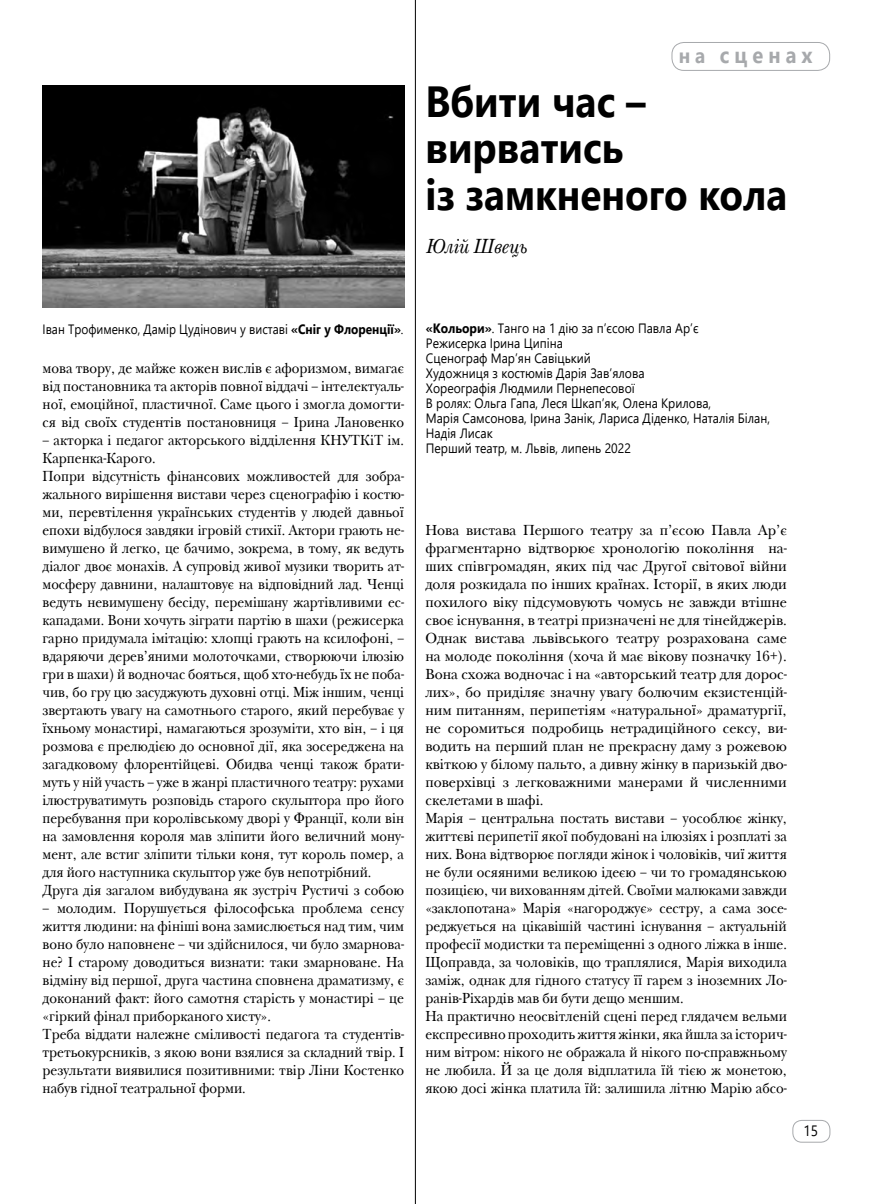
<style>
.page{position:relative;width:872px;height:1204px;background:#fff}
.page>*{position:absolute;margin:0;border:0;box-sizing:border-box;transform-origin:0 0}
.t1{font:700 43.5px/46.5px "Segoe UI";color:#000;scale:.9 1}
.t2{font:700 22.5px "Segoe UI";letter-spacing:.25em;color:#a7a9ac;scale:.89 1}
.t3{font:italic 21px "New Baskerville CTT";color:#000;scale:.9 1}
.t4{font:15px/18px "New Baskerville CTT";color:#000;scale:.9 1}
.t5{font:15px/18px "New Baskerville CTT";color:#000;scale:.94 1}
.t6{font:15px "Segoe UI";color:#000;scale:.9 1}
.t7{font:13.5px/15px "Segoe UI";color:#000;scale:.9 1}
.t8{font:13.5px "Segoe UI";color:#000;scale:.88 1}
.s1{font-size:21px}
.s2{font-weight:700}
</style>
<div class="page">
<div style="left:792px;top:1119px;width:38px;height:23px;border:1px solid #a7a9ac;border-radius:9px"></div>
<div style="left:671px;top:42px;width:159px;height:29px;border:1px solid #a7a9ac;border-radius:12px"></div>
<img style="left:43px;top:85px;width:361px;height:223px">
<hr style="left:415px;top:0;width:1px;height:1203px;background:#000">
<h2 class="t2" style="left:678px;top:34px;width:152px"><span class="s1">на</span> сценах</h2>
<h1 class="t1" style="left:425px;top:75px;width:404px">Вбити час – вирватись<br>із замкненого кола</h1>
<h3 class="t3" style="left:425px;top:234px;width:114px">Юлій Швець</h3>
<p class="t8" style="left:43px;top:317px;width:412px">Іван Трофименко, Дамір Цудінович у виставі <span class="s2">«Сніг у Флоренції»</span>.</p>
<p class="t4" style="left:43px;top:359px;width:403px;text-align:justify">мова твору, де майже кожен вислів є афоризмом, вимагає від постановника та акторів повної віддачі – інтелектуаль&shy;ної, емоційної, пластичної. Саме цього і змогла домогти&shy;ся від своїх студентів постановниця – Ірина Лановенко</p>
<p class="t4" style="left:43px;top:431px;width:403px">– акторка і педагог акторського відділення КНУТКіТ ім.<br>Карпенка-Карого.<br>Попри відсутність фінансових можливостей для зобра&shy;жального вирішення вистави через сценографію і костю&shy;ми, перевтілення українських студентів у людей давньої епохи відбулося завдяки ігровій стихії. Актори грають не&shy;вимушено й легко, це бачимо, зокрема, в тому, як ведуть діалог двоє монахів. А супровід живої музики творить ат&shy;мосферу давнини, налаштовує на відповідний лад. Ченці ведуть невимушену бесіду, перемішану жартівливими ес&shy;кападами. Вони хочуть зіграти партію в шахи (режисерка гарно придумала імітацію: хлопці грають на ксилофоні, – вдаряючи дерев’яними молоточками, створюючи ілюзію гри в шахи) й водночас бояться, щоб хто-небудь їх не поба&shy;чив, бо гру цю засуджують духовні отці. Між іншим, ченці звертають увагу на самотнього старого, який перебуває у їхньому монастирі, намагаються зрозуміти, хто він, – і ця розмова є прелюдією до основної дії, яка зосереджена на загадковому флорентійцеві. Обидва ченці також брати&shy;муть у ній участь – уже в жанрі пластичного театру: рухами ілюструватимуть розповідь старого скульптора про його перебування при королівському дворі у Франції, коли він на замовлення короля мав зліпити його величний мону&shy;мент, але встиг зліпити тільки коня, тут король помер, а для його наступника скульптор уже був непотрібний.<br>Друга дія загалом вибудувана як зустріч Рустичі з собою</p>
<p class="t4" style="left:43px;top:899px;width:403px">– молодим. Порушується філософська проблема сенсу життя людини: на фініші вона замислюється над тим, чим воно було наповнене – чи здійснилося, чи було змарнова&shy;не? І старому доводиться визнати: таки змарноване. На відміну від першої, друга частина сповнена драматизму, є доконаний факт: його самотня старість у монастирі – це «гіркий фінал приборканого хисту».<br>Треба віддати належне сміливості педагога та студентів&shy;третьокурсників, з якою вони взялися за складний твір. І результати виявилися позитивними: твір Ліни Костенко набув гідної театральної форми.</p>
<p class="t7" style="left:426px;top:319px;width:384px"><span class="s2">«Кольори»</span>. Танго на 1 дію за п’єсою Павла Ар’є<br>Режисерка Ірина Ципіна<br>Сценограф Мар’ян Савіцький<br>Художниця з костюмів Дарія Зав’ялова<br>Хореографія Людмили Пернепесової<br>В ролях: Ольга Гапа, Леся Шкап’як, Олена Крилова,<br>Марія Самсонова, Ірина Занік, Лариса Діденко, Наталія Білан, Надія Лисак<br>Перший театр, м. Львів, липень 2022</p>
<p class="t5" style="left:425px;top:521px;width:386px">Нова вистава Першого театру за п’єсою Павла Ар’є фрагментарно відтворює хронологію покоління на&shy;ших спiвгромадян, яких під час Другої світової вiйни доля розкидала по інших країнах. Історії, в яких люди похилого віку підсумовують чомусь не завжди втішне своє існування, в театрі призначені не для тінейджерів.<br>Однак вистава львівського театру розрахована саме на молоде покоління (хоча й має вікову позначку 16+).<br>Вона схожа водночас і на «авторський театр для дорос&shy;лих», бо приділяє значну увагу болючим екзистенцій&shy;ним питанням, перипетіям «натуральної» драматургії, не соромиться подробиць нетрадиційного сексу, ви&shy;водить на перший план не прекрасну даму з рожевою квіткою у білому пальто, а дивну жінку в паризькій дво&shy;поверхівці з легковажними манерами й численними скелетами в шафі.<br>Марія – центральна постать вистави – уособлює жінку, життєві перипетії якої побудовані на ілюзіях і розплаті за них. Вона відтворює погляди жінок і чоловіків, чиї життя не були осяяними великою ідеєю – чи то громадянською позицією, чи вихованням дітей. Своїми малюками завжди «заклопотана» Марія «нагороджує» сестру, а сама зосе&shy;реджується на цікавішій частині існування – актуальній професії модистки та переміщенні з одного ліжка в інше.<br>Щоправда, за чоловіків, що траплялися, Марія виходила заміж, однак для гідного статусу її гарем з іноземних Ло&shy;ранів-Ріхардів мав би бути дещо меншим.<br>На практично неосвітленій сцені перед глядачем вельми експресивно проходить життя жiнки, яка йшла за історич&shy;ним вітром: нікого не ображала й нікого по-справжньому не любила. Й за це доля відплатила їй тією ж монетою, якою досі жінка платила їй: залишила літню Марію абсо-</p>
<p class="t6" style="left:803px;top:1116px;width:18px">15</p>
</div>
